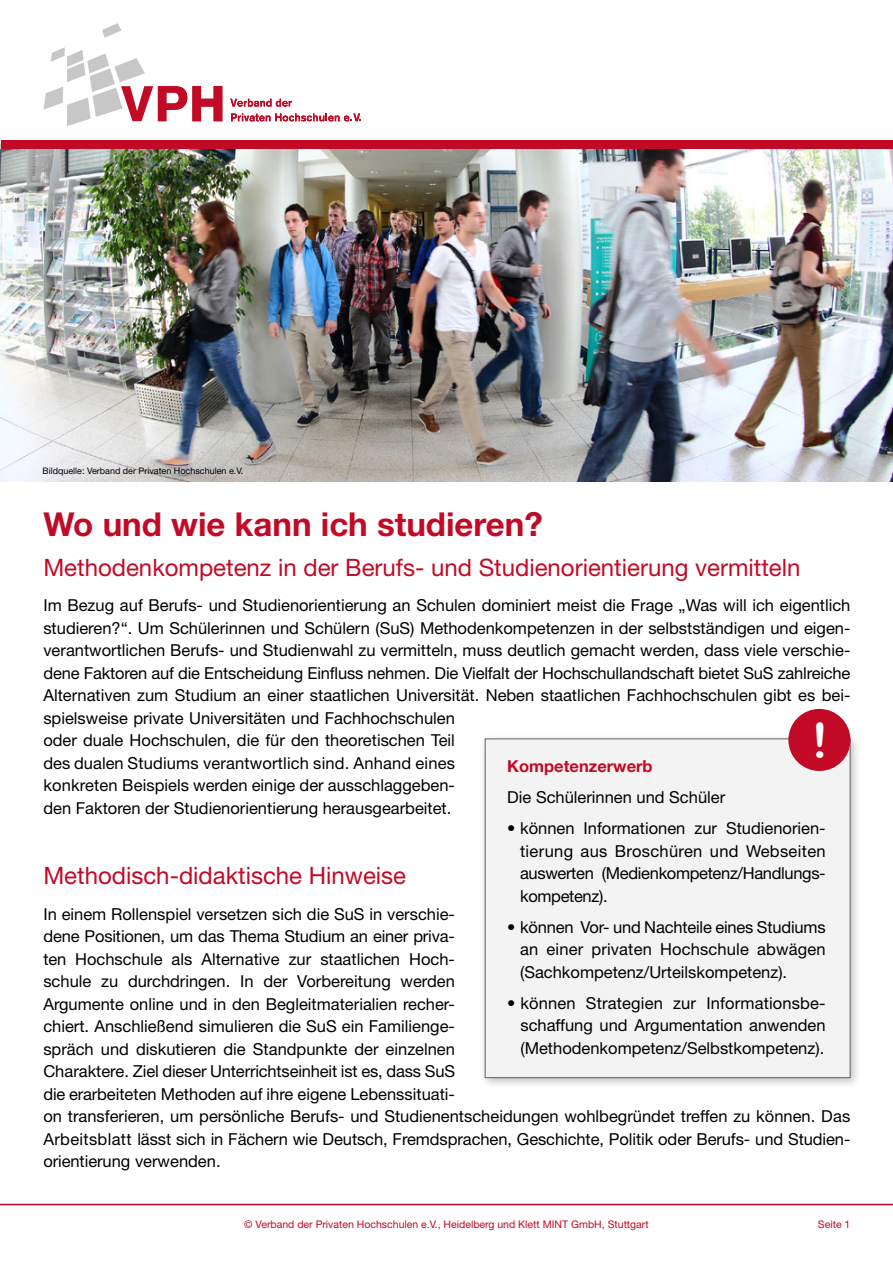
<style>
.page{position:relative;width:893px;height:1263px;background:#fff}
.page>*{position:absolute;margin:0;border:0;box-sizing:border-box;transform-origin:0 0}
.t1{font:48.6px "Arial Rounded MT Bold";color:#fff}
.t2{font:700 33px "Helvetica Neue";color:#c20a26}
.t3{font:24px "Helvetica Neue";color:#c20a26}
.t4{font:16.5px/22.5px "Helvetica Neue";color:#000;text-align:justify}
.t5{font:700 16.5px "Helvetica Neue";color:#c20a26}
.t6{font:10.5px "Helvetica Neue";color:#c20a26}
.t7{font:9px "Helvetica Neue";color:#000}
</style>
<div class="page">
<hr style="left:0;top:1204px;width:893px;height:1px;background:#c20a26">
<img style="left:0;top:140px;width:893px;height:342px">
<svg style="left:231px;top:114px;width:130px;height:7px"></svg>
<svg style="left:230px;top:99px;width:62px;height:8px"></svg>
<svg style="left:193px;top:86px;width:29px;height:35px"></svg>
<svg style="left:102px;top:23px;width:19px;height:15px"></svg>
<svg style="left:43px;top:47px;width:144px;height:79px"></svg>
<div style="left:1px;top:140px;width:892px;height:9px;background:#c20a26"></div>
<div style="left:479px;top:733px;width:383px;height:356px;background:#000;opacity:.4"></div>
<div style="left:485px;top:739px;width:365px;height:338px;background:#f3f3f3"></div>
<div style="left:788px;top:709px;width:62px;height:62px;background:#c20a26;border-radius:50%"></div>
<p class="t7" style="left:43px;top:465px;width:202px">Bildquelle: Verband der Privaten Hochschulen e.V.</p>
<h2 class="t2" style="left:43px;top:504px;width:501px">Wo und wie kann ich studieren?</h2>
<h3 class="t3" style="left:43px;top:553px;width:759px">Methodenkompetenz in der Berufs- und Studienorientierung vermitteln</h3>
<p class="t4" style="left:43px;top:594px;width:808px;text-align:left">Im Bezug auf Berufs- und Studienorientierung an Schulen dominiert meist die Frage „Was will ich eigentlich studieren?“. Um Schülerinnen und Schülern (SuS) Methodenkompetenzen in der selbstständigen und eigen&shy;verantwortlichen Berufs- und Studienwahl zu vermitteln, muss deutlich gemacht werden, dass viele verschie&shy;dene Faktoren auf die Entscheidung Einfluss nehmen. Die Vielfalt der Hochschullandschaft bietet SuS zahlreiche Alternativen zum Studium an einer staatlichen Universität. Neben staatlichen Fachhochschulen gibt es bei&shy;spielsweise private Universitäten und Fachhochschulen<br>oder duale Hochschulen, die für den theoretischen Teil<br>des dualen Studiums verantwortlich sind. Anhand eines<br>konkreten Beispiels werden einige der ausschlaggeben-<br>den Faktoren der Studienorientierung herausgearbeitet.</p>
<h1 class="t1" style="left:812px;top:712px;width:18px">!</h1>
<p class="t5" style="left:507px;top:756px;width:147px">Kompetenzerwerb</p>
<p class="t4" style="left:507px;top:786px;width:219px">Die Schülerinnen und Schüler</p>
<p class="t4" style="left:520px;top:817px;width:307px;text-indent:-13px">• können Informationen zur Studienorien&shy;tierung aus Broschüren und Webseiten auswerten (Medienkompetenz/Handlungs&shy;kompetenz).</p>
<p class="t4" style="left:520px;top:915px;width:307px;text-indent:-13px">• können Vor- und Nachteile eines Studiums an einer privaten Hochschule abwägen (Sachkompetenz/Urteilskompetenz).</p>
<p class="t4" style="left:520px;top:991px;width:307px;text-indent:-13px">• können Strategien zur Informationsbe&shy;schaffung und Argumentation anwenden (Methodenkompetenz/Selbstkompetenz).</p>
<h3 class="t3" style="left:43px;top:861px;width:364px">Methodisch-didaktische Hinweise</h3>
<p class="t4" style="left:43px;top:902px;width:809px;text-align:left">In einem Rollenspiel versetzen sich die SuS in verschie-<br>dene Positionen, um das Thema Studium an einer priva-<br>ten Hochschule als Alternative zur staatlichen Hoch-<br>schule zu durchdringen. In der Vorbereitung werden<br>Argumente online und in den Begleitmaterialien recher-<br>chiert. Anschließend simulieren die SuS ein Familienge-<br>spräch und diskutieren die Standpunkte der einzelnen<br>Charaktere. Ziel dieser Unterrichtseinheit ist es, dass SuS<br>die erarbeiteten Methoden auf ihre eigene Lebenssituati-<br>on transferieren, um persönliche Berufs- und Studienentscheidungen wohlbegründet treffen zu können. Das Arbeitsblatt lässt sich in Fächern wie Deutsch, Fremdsprachen, Geschichte, Politik oder Berufs- und Studien&shy;orientierung verwenden.</p>
<p class="t6" style="left:244px;top:1218px;width:406px">© Verband der Privaten Hochschulen e.V., Heidelberg und Klett MINT GmbH, Stuttgart</p>
<p class="t6" style="left:818px;top:1218px;width:34px">Seite 1</p>
</div>
